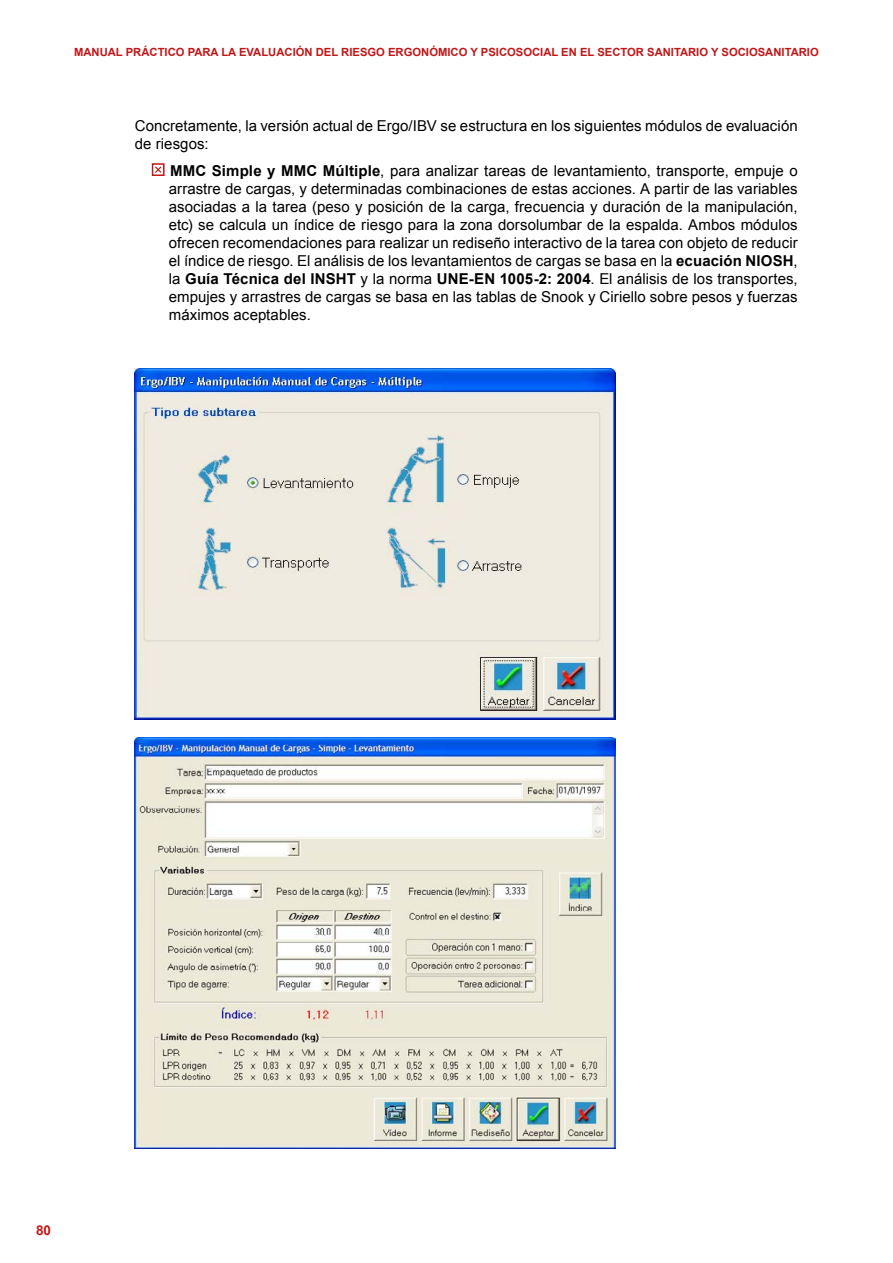
<style>
.page{position:relative;width:893px;height:1263px;background:#fff}
.page>*{position:absolute;margin:0;border:0;box-sizing:border-box;transform-origin:0 0}
.t1{font:15px/18px "Arial";letter-spacing:.005em;color:#000}
.t2{font:700 13.5px "Arial";color:#c01718}
.t3{font:700 11.25px "Arial";color:#c01718}
.s1{font-weight:700}
</style>
<div class="page">
<img style="left:135px;top:369px;width:480px;height:350px">
<img style="left:135px;top:737px;width:480px;height:411px">
<svg style="left:152px;top:163px;width:13px;height:13px"></svg>
<svg style="left:155px;top:166px;width:6px;height:7px"></svg>
<p class="t3" style="left:74px;top:44px;width:746px">MANUAL PRÁCTICO PARA LA EVALUACIÓN DEL RIESGO ERGONÓMICO Y PSICOSOCIAL EN EL SECTOR SANITARIO Y SOCIOSANITARIO</p>
<p class="t1" style="left:135px;top:117px;width:664px">Concretamente, la versión actual de Ergo/IBV se estructura en los siguientes módulos de evaluación de riesgos:</p>
<p class="t1" style="left:169px;top:162px;width:630px;text-align:justify"><span class="s1">MMC Simple y MMC Múltiple</span>, para analizar tareas de levantamiento, transporte, empuje o arrastre de cargas, y determinadas combinaciones de estas acciones. A partir de las variables asociadas a la tarea (peso y posición de la carga, frecuencia y duración de la manipulación, etc) se calcula un índice de riesgo para la zona dorsolumbar de la espalda. Ambos módulos ofrecen recomendaciones para realizar un rediseño interactivo de la tarea con objeto de reducir el índice de riesgo. El análisis de los levantamientos de cargas se basa en la <span class="s1">ecuación NIOSH</span>, la <span class="s1">Guía Técnica del INSHT</span> y la norma <span class="s1">UNE-EN 1005-2: 2004</span>. El análisis de los transportes, empujes y arrastres de cargas se basa en las tablas de Snook y Ciriello sobre pesos y fuerzas máximos aceptables.</p>
<p class="t2" style="left:36px;top:1221px;width:17px">80</p>
</div>
